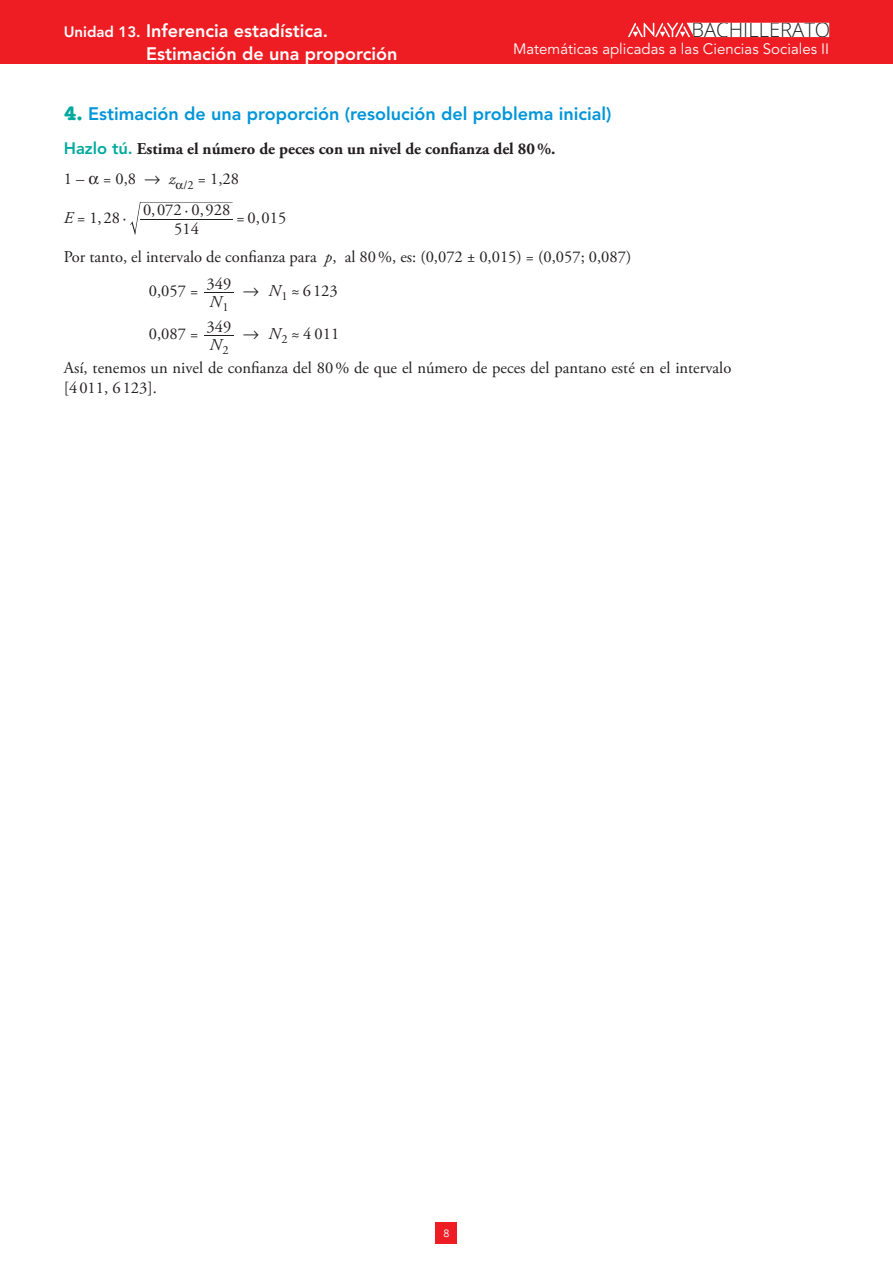
<style>
.page{position:relative;width:893px;height:1263px;background:#fff}
.page>*{position:absolute;margin:0;border:0;box-sizing:border-box;transform-origin:0 0}
.t1{font:300 20.25px "Open Sans";color:#231f20}
.t2{font:800 18px "Avenir LT Std";color:#0095d9}
.t3{font:800 18px "Avenir LT Std";color:#fff}
.t4{font:16.5px/34.3px "Adobe Garamond Pro";color:#231f20}
.t5{font:700 16.5px/30.2px "Adobe Garamond Pro";color:#231f20}
.t6{font:italic 16.5px "Adobe Garamond Pro";color:#231f20}
.t7{font:16.5px "Anaya Math 1";color:#231f20}
.t8{font:15px "Avenir LT Std";color:#fff}
.t9{font:12.3px "Adobe Garamond Pro";color:#231f20}
.t10{font:10.5px "Open Sans";color:#fff}
.s1{font-size:15px}
.s2{font-family:"American Typewriter Std";font-weight:700;font-size:19.5px;color:#00a99d}
.s3{font-family:"Avenir LT Std";font-weight:800;color:#00a99d}
.s4{font-weight:400}
.s5{font-weight:400;font-style:italic}
.s6{font-style:italic}
</style>
<div class="page">
<div style="left:0;top:0;width:893px;height:64px;background:#ee1d23"></div>
<svg style="left:628px;top:22px;width:201px;height:15px"></svg>
<div style="left:436px;top:1222px;width:21px;height:21px;background:#ee1d23"></div>
<svg style="left:130px;top:202px;width:103px;height:33px"></svg>
<hr style="left:141px;top:219px;width:92px;height:1px;background:#231f20">
<hr style="left:204px;top:292px;width:30px;height:1px;background:#231f20">
<hr style="left:204px;top:335px;width:30px;height:1px;background:#231f20">
<p class="t3" style="left:64px;top:20px;width:266px"><span class="s1">Unidad 13.</span> Inferencia estadística.</p>
<p class="t1" style="left:691px;top:16px;width:140px">BACHILLERATO</p>
<p class="t3" style="left:146px;top:43px;width:253px">Estimación de una proporción</p>
<p class="t8" style="left:513px;top:40px;width:318px">Matemáticas aplicadas a las Ciencias Sociales II</p>
<p class="t2" style="left:64px;top:103px;width:549px"><span class="s2">4.</span> Estimación de una proporción (resolución del problema inicial)</p>
<p class="t5" style="left:64px;top:134px;width:493px"><span class="s3">Hazlo tú.</span> Estima el número de peces con un nivel de confianza del 80%.<br><span class="s4">1 – = 0,8</span> → <span class="s5">z</span> <sub>/2</sub> <span class="s4">= 1,28</span></p>
<p class="t4" style="left:64px;top:201px;width:39px"><span class="s6">E</span> = ,</p>
<p class="t4" style="left:143px;top:193px;width:89px">0 072 0 928</p>
<p class="t4" style="left:89px;top:201px;width:39px">1 28·</p>
<p class="t4" style="left:151px;top:193px;width:6px">,</p>
<p class="t4" style="left:185px;top:193px;width:21px">· ,</p>
<p class="t4" style="left:236px;top:201px;width:51px">=0 015</p>
<p class="t4" style="left:149px;top:240px;width:484px;text-indent:-85px">Por tanto, el intervalo de confianza para <span class="s6">p</span>, al 80%, es: (0,072 ± 0,015) = (0,057; 0,087)<br>0,057 =</p>
<p class="t4" style="left:256px;top:201px;width:6px">,</p>
<p class="t4" style="left:174px;top:212px;width:26px">514</p>
<p class="t4" style="left:207px;top:267px;width:26px">349</p>
<p class="t9" style="left:222px;top:300px;width:8px">1</p>
<p class="t7" style="left:243px;top:279px;width:18px">8</p>
<p class="t4" style="left:291px;top:274px;width:48px">≈ 6 123</p>
<p class="t6" style="left:268px;top:281px;width:14px">N</p>
<p class="t9" style="left:281px;top:289px;width:8px">1</p>
<p class="t6" style="left:209px;top:292px;width:14px">N</p>
<p class="t4" style="left:207px;top:310px;width:26px">349</p>
<p class="t9" style="left:222px;top:342px;width:8px">2</p>
<p class="t4" style="left:149px;top:317px;width:51px">0,087 =</p>
<p class="t7" style="left:243px;top:322px;width:18px">8</p>
<p class="t4" style="left:291px;top:317px;width:49px">≈ 4 011</p>
<p class="t6" style="left:209px;top:335px;width:14px">N</p>
<p class="t6" style="left:268px;top:324px;width:14px">N</p>
<p class="t9" style="left:281px;top:332px;width:8px">2</p>
<p class="t4" style="left:64px;top:359px;width:669px;line-height:19.5px">Así, tenemos un nivel de confianza del 80% de que el número de peces del pantano esté en el intervalo [4 011, 6 123].</p>
<p class="t10" style="left:443px;top:1226px;width:8px">8</p>
</div>
